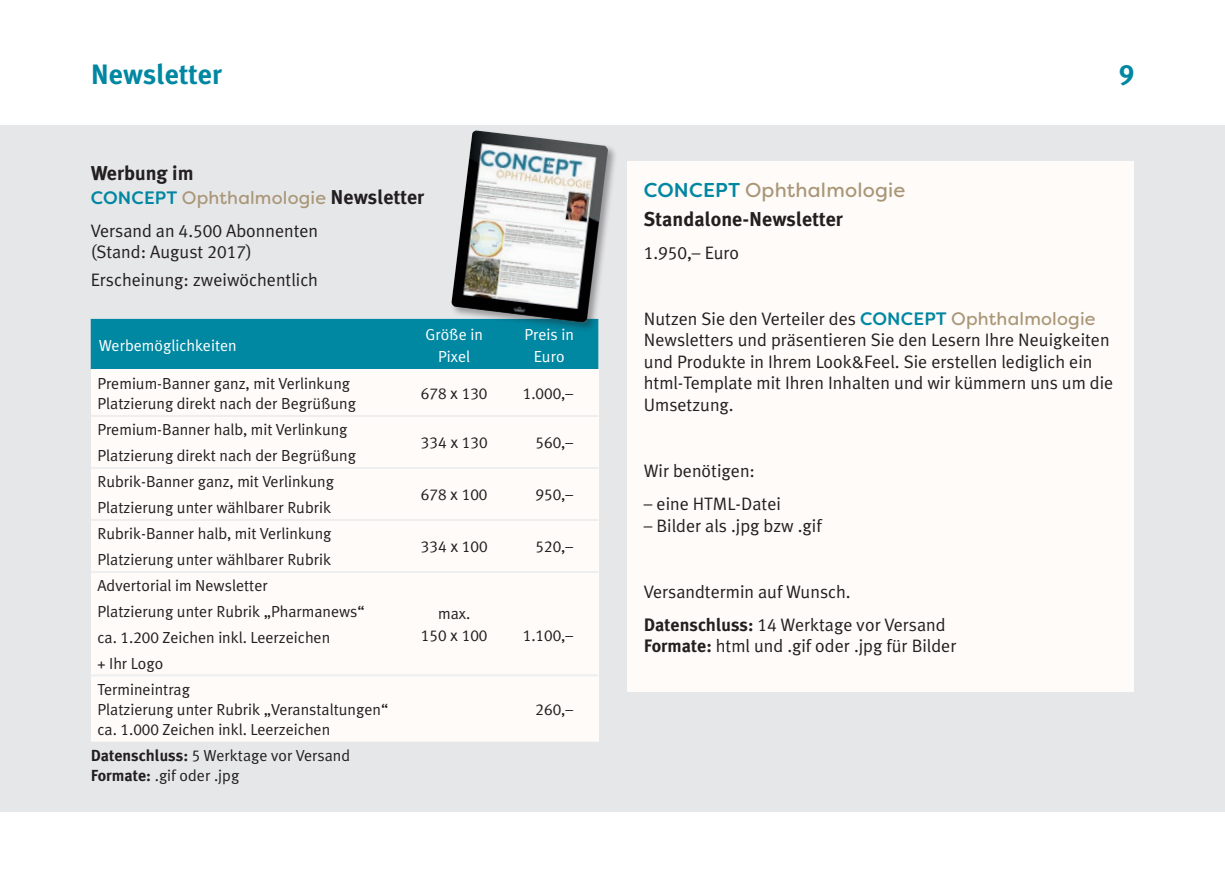
<style>
.page{position:relative;width:1225px;height:874px;background:#fff}
.page>*{position:absolute;margin:0;border:0;box-sizing:border-box;transform-origin:0 0}
.t1{font:700 28px "Meta Plus";color:#0087a2}
.t2{font:28px "Meta Plus Bold Caps";color:#0087a2}
.t3{font:700 20px "Meta Plus";color:#231f20}
.t4{font:20px "Filson Soft";letter-spacing:.01em;color:#a99677}
.t5{font:18px/21.6px "Meta Plus Normal";color:#231f20}
.t6{font:18px "Filson Soft";letter-spacing:.01em;color:#a99677}
.t7{font:16px/25.6px "Meta Plus Normal";color:#231f20}
.t8{font:16px "Meta Plus Normal Caps";color:#231f20}
.t9{font:16px/22px "Meta Plus Normal";color:#fff;text-align:center}
.s1{font-weight:500;color:#0087a2}
.s2{font-family:"Meta Plus";font-weight:700;font-size:20px;color:#231f20}
.s3{font-family:"Meta Plus Normal Caps"}
.s4{font-family:"Meta Plus";font-weight:700}
.s5{font-family:"Filson Soft";font-weight:500;color:#0087a2}
.s6{font-family:"Filson Soft";color:#a99677}
</style>
<div class="page">
<div style="left:0;top:125px;width:1225px;height:686px;background:#e6e7e9"></div>
<div style="left:91px;top:319px;width:507px;height:50px;background:#0087a2"></div>
<div style="left:91px;top:369px;width:317px;height:47px;background:#fefbf8"></div>
<div style="left:408px;top:369px;width:92px;height:47px;background:#fefbf8"></div>
<div style="left:500px;top:369px;width:98px;height:47px;background:#fefbf8"></div>
<div style="left:91px;top:416px;width:317px;height:51px;background:#fefbf8"></div>
<div style="left:408px;top:416px;width:92px;height:51px;background:#fefbf8"></div>
<div style="left:500px;top:416px;width:98px;height:51px;background:#fefbf8"></div>
<div style="left:91px;top:467px;width:317px;height:52px;background:#fefbf8"></div>
<div style="left:408px;top:467px;width:92px;height:52px;background:#fefbf8"></div>
<div style="left:500px;top:467px;width:98px;height:52px;background:#fefbf8"></div>
<div style="left:91px;top:519px;width:317px;height:52px;background:#fefbf8"></div>
<div style="left:408px;top:519px;width:92px;height:52px;background:#fefbf8"></div>
<div style="left:500px;top:519px;width:98px;height:52px;background:#fefbf8"></div>
<div style="left:91px;top:571px;width:317px;height:104px;background:#fefbf8"></div>
<div style="left:408px;top:571px;width:92px;height:104px;background:#fefbf8"></div>
<div style="left:500px;top:571px;width:98px;height:104px;background:#fefbf8"></div>
<div style="left:91px;top:675px;width:317px;height:66px;background:#fefbf8"></div>
<div style="left:408px;top:675px;width:92px;height:66px;background:#fefbf8"></div>
<div style="left:500px;top:675px;width:98px;height:66px;background:#fefbf8"></div>
<svg style="left:91px;top:741px;width:507px;height:1px"></svg>
<hr style="left:91px;top:415px;width:317px;height:2px;background:#eeeeef">
<hr style="left:408px;top:415px;width:92px;height:2px;background:#eeeeef">
<hr style="left:500px;top:415px;width:98px;height:2px;background:#eeeeef">
<hr style="left:91px;top:466px;width:317px;height:2px;background:#eeeeef">
<hr style="left:408px;top:466px;width:92px;height:2px;background:#eeeeef">
<hr style="left:500px;top:466px;width:98px;height:2px;background:#eeeeef">
<hr style="left:91px;top:518px;width:317px;height:2px;background:#eeeeef">
<hr style="left:408px;top:518px;width:92px;height:2px;background:#eeeeef">
<hr style="left:500px;top:518px;width:98px;height:2px;background:#eeeeef">
<hr style="left:91px;top:570px;width:317px;height:2px;background:#eeeeef">
<hr style="left:408px;top:570px;width:92px;height:2px;background:#eeeeef">
<hr style="left:500px;top:570px;width:98px;height:2px;background:#eeeeef">
<hr style="left:91px;top:674px;width:317px;height:2px;background:#eeeeef">
<hr style="left:408px;top:674px;width:92px;height:2px;background:#eeeeef">
<hr style="left:500px;top:674px;width:98px;height:2px;background:#eeeeef">
<div style="left:627px;top:161px;width:506px;height:530px;background:#fefbf8"></div>
<div style="left:449px;top:129px;width:169px;height:203px;background:#231f20;opacity:.4"></div>
<img style="left:451px;top:130px;width:157px;height:192px">
<h1 class="t1" style="left:91px;top:58px;width:133px">Newsletter</h1>
<h1 class="t2" style="left:1119px;top:58px;width:16px">9</h1>
<p class="t3" style="left:91px;top:161px;width:104px">Werbung im</p>
<p class="t6" style="left:91px;top:186px;width:335px"><span class="s1">CONCEPT</span> Ophthalmologie <span class="s2">Newsletter</span></p>
<p class="t5" style="left:91px;top:219px;width:229px">Versand an <span class="s3">4.500</span> Abonnenten (Stand: August <span class="s3">2017</span>)</p>
<p class="t5" style="left:91px;top:268px;width:229px">Erscheinung: zweiwöchentlich</p>
<p class="t9" style="left:99px;top:333px;width:140px">Werbemöglichkeiten</p>
<p class="t9" style="left:425px;top:322px;width:59px">Größe in<br>Pixel</p>
<p class="t9" style="left:524px;top:322px;width:51px">Preis in<br>Euro</p>
<p class="t7" style="left:97px;top:373px;width:260px;line-height:20px">Premium-Banner ganz, mit Verlinkung<br>Platzierung direkt nach der Begrüßung</p>
<p class="t8" style="left:421px;top:384px;width:68px">678 x 130</p>
<p class="t8" style="left:523px;top:384px;width:52px">1.000,–</p>
<p class="t7" style="left:97px;top:416px;width:260px">Premium-Banner halb, mit Verlinkung<br>Platzierung direkt nach der Begrüßung</p>
<p class="t8" style="left:421px;top:433px;width:68px">334 x 130</p>
<p class="t8" style="left:535px;top:433px;width:39px">560,–</p>
<p class="t7" style="left:97px;top:468px;width:238px">Rubrik-Banner ganz, mit Verlinkung<br>Platzierung unter wählbarer Rubrik</p>
<p class="t7" style="left:97px;top:520px;width:235px">Rubrik-Banner halb, mit Verlinkung<br>Platzierung unter wählbarer Rubrik</p>
<p class="t7" style="left:97px;top:572px;width:269px">Advertorial im Newsletter<br>Platzierung unter Rubrik „Pharmanews“ ca. <span class="s3">1.200</span> Zeichen inkl. Leerzeichen<br>+ Ihr Logo</p>
<p class="t7" style="left:97px;top:678px;width:292px;line-height:20px">Termineintrag<br>Platzierung unter Rubrik „Veranstaltungen“ ca. <span class="s3">1.000</span> Zeichen inkl. Leerzeichen</p>
<p class="t7" style="left:91px;top:745px;width:261px;line-height:20px"><span class="s4">Datenschluss:</span> <span class="s3">5</span> Werktage vor Versand<br><span class="s4">Formate:</span> .gif oder .jpg</p>
<p class="t8" style="left:421px;top:485px;width:68px">678 x 100</p>
<p class="t8" style="left:535px;top:485px;width:39px">950,–</p>
<p class="t8" style="left:421px;top:537px;width:68px">334 x 100</p>
<p class="t8" style="left:535px;top:537px;width:39px">520,–</p>
<p class="t7" style="left:438px;top:600px;width:34px">max.</p>
<p class="t8" style="left:421px;top:626px;width:68px">150 x 100</p>
<p class="t8" style="left:523px;top:626px;width:52px">1.100,–</p>
<p class="t8" style="left:535px;top:699px;width:39px">260,–</p>
<p class="t4" style="left:644px;top:177px;width:263px"><span class="s1">CONCEPT</span> Ophthalmologie</p>
<p class="t3" style="left:644px;top:207px;width:201px">Standalone-Newsletter</p>
<p class="t5" style="left:644px;top:241px;width:97px"><span class="s3">1.950</span>,– Euro</p>
<p class="t5" style="left:644px;top:307px;width:471px">Nutzen Sie den Verteiler des <span class="s5">CONCEPT</span> <span class="s6">Ophthalmologie </span>Newsletters und präsentieren Sie den Lesern Ihre Neuigkeiten und Produkte in Ihrem Look&amp;Feel. Sie erstellen lediglich ein html-Template mit Ihren Inhalten und wir kümmern uns um die Umsetzung.</p>
<p class="t5" style="left:644px;top:459px;width:113px">Wir benötigen:</p>
<p class="t5" style="left:644px;top:492px;width:139px">– eine HTML-Datei</p>
<p class="t5" style="left:644px;top:514px;width:179px">– Bilder als .jpg bzw .gif</p>
<p class="t5" style="left:644px;top:574px;width:303px;line-height:33px">Versandtermin auf Wunsch.<br><span class="s4">Datenschluss:</span> <span class="s3">14</span> Werktage vor Versand</p>
<p class="t5" style="left:644px;top:634px;width:314px"><span class="s4">Formate:</span> html und .gif oder .jpg für Bilder</p>
</div>
